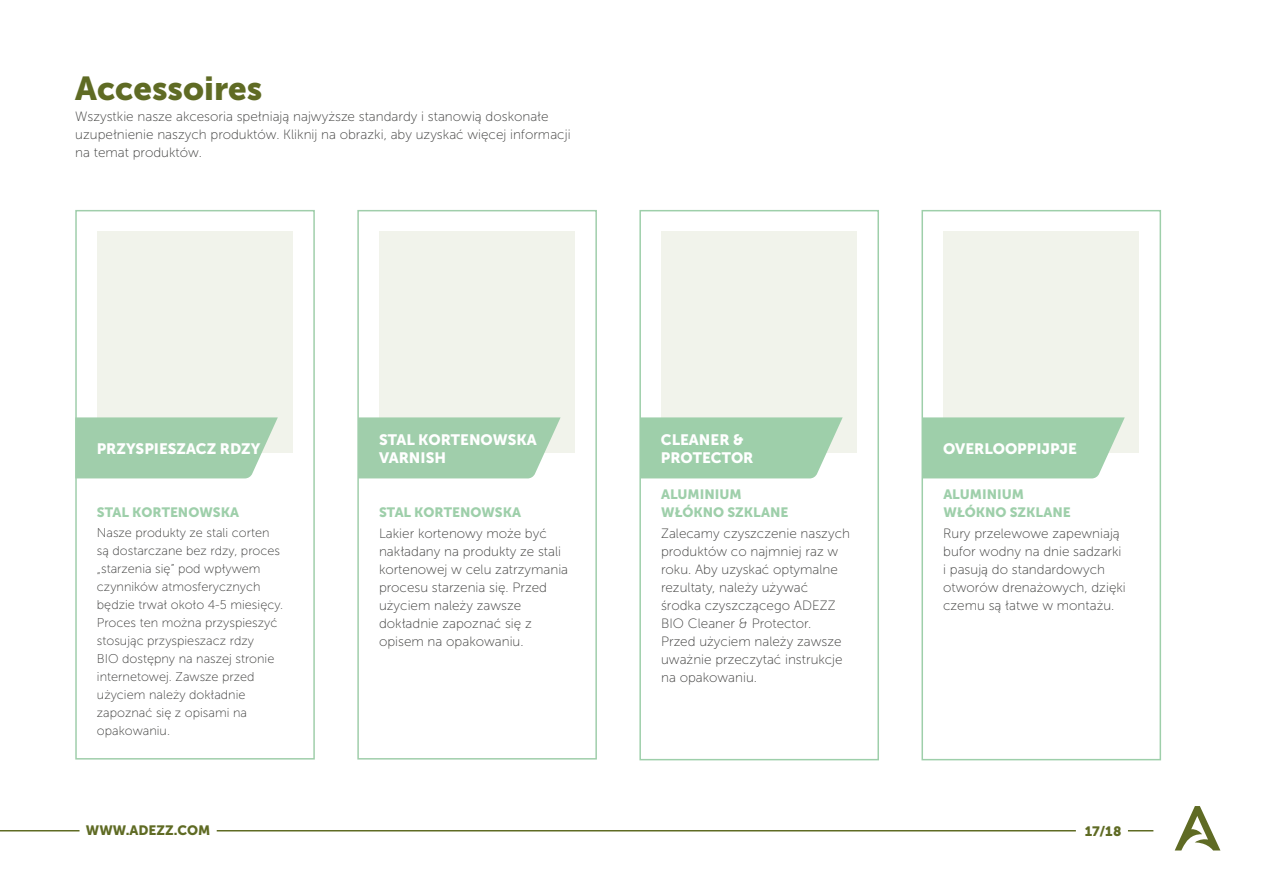
<style>
.page{position:relative;width:1263px;height:893px;background:#fff}
.page>*{position:absolute;margin:0;border:0;box-sizing:border-box;transform-origin:0 0}
.t1{font:33px "Museo Sans 900";color:#5f6b24}
.t2{font:15px/18px "Museo Sans 900";color:#fff}
.t3{font:13.5px/18px "Museo Sans 100";color:#3c3c3b}
.t4{font:13.5px/18px "Museo Sans 900";color:#9ecfaa}
.t5{font:13.5px "Museo Sans 900";color:#5f6b24}
.t6{font:12.75px/18px "Museo Sans 100";color:#3c3c3b}
</style>
<div class="page">
<svg style="left:1175px;top:806px;width:45px;height:44px"></svg>
<svg style="left:1128px;top:830px;width:25px;height:1px"></svg>
<hr style="left:0;top:830px;width:80px;height:1px;background:#5f6b24">
<hr style="left:217px;top:830px;width:859px;height:1px;background:#5f6b24">
<div style="left:97px;top:231px;width:196px;height:222px;background:#f1f3eb"></div>
<div style="left:379px;top:231px;width:196px;height:222px;background:#f1f3eb"></div>
<svg style="left:360px;top:417px;width:201px;height:61px;background:#a6d1b0"></svg>
<svg style="left:78px;top:417px;width:200px;height:61px;background:#a6d1b0"></svg>
<div style="left:75px;top:210px;width:240px;height:550px;border:2px solid #a0ceab"></div>
<div style="left:357px;top:210px;width:240px;height:550px;border:2px solid #a0ceab"></div>
<div style="left:661px;top:231px;width:196px;height:222px;background:#f1f3eb"></div>
<svg style="left:642px;top:417px;width:201px;height:61px;background:#a4d2af"></svg>
<div style="left:639px;top:210px;width:240px;height:550px;border:2px solid #9ecfaa"></div>
<div style="left:943px;top:231px;width:196px;height:222px;background:#f1f3eb"></div>
<svg style="left:924px;top:417px;width:201px;height:61px;background:#a4d2af"></svg>
<div style="left:921px;top:210px;width:240px;height:550px;border:2px solid #9ecfaa"></div>
<h1 class="t1" style="left:75px;top:70px;width:189px">Accessoires</h1>
<p class="t3" style="left:75px;top:107px;width:497px">Wszystkie nasze akcesoria spełniają najwyższe standardy i stanowią doskonałe uzupełnienie naszych produktów. Kliknij na obrazki, aby uzyskać więcej informacji na temat produktów.</p>
<p class="t2" style="left:97px;top:439px;width:165px">PRZYSPIESZACZ RDZY</p>
<p class="t2" style="left:379px;top:430px;width:159px">STAL KORTENOWSKA<br>VARNISH</p>
<p class="t2" style="left:661px;top:430px;width:94px">CLEANER &amp;<br>PROTECTOR</p>
<p class="t2" style="left:943px;top:439px;width:135px">OVERLOOPPIJPJE</p>
<p class="t4" style="left:97px;top:503px;width:144px">STAL KORTENOWSKA</p>
<p class="t4" style="left:379px;top:503px;width:144px">STAL KORTENOWSKA</p>
<p class="t4" style="left:661px;top:485px;width:129px">ALUMINIUM<br>WŁÓKNO SZKLANE</p>
<p class="t4" style="left:943px;top:485px;width:129px">ALUMINIUM<br>WŁÓKNO SZKLANE</p>
<p class="t6" style="left:97px;top:524px;width:188px">Nasze produkty ze stali corten są dostarczane bez rdzy, proces „starzenia się” pod wpływem czynników atmosferycznych będzie trwał około 4-5 miesięcy.<br>Proces ten można przyspieszyć stosując przyspieszacz rdzy<br>BIO dostępny na naszej stronie internetowej. Zawsze przed użyciem należy dokładnie zapoznać się z opisami na opakowaniu.</p>
<p class="t3" style="left:379px;top:524px;width:191px">Lakier kortenowy może być nakładany na produkty ze stali kortenowej w celu zatrzymania procesu starzenia się. Przed użyciem należy zawsze dokładnie zapoznać się z opisem na opakowaniu.</p>
<p class="t3" style="left:661px;top:524px;width:190px">Zalecamy czyszczenie naszych produktów co najmniej raz w roku. Aby uzyskać optymalne rezultaty, należy używać środka czyszczącego ADEZZ<br>BIO Cleaner &amp; Protector.<br>Przed użyciem należy zawsze uważnie przeczytać instrukcje na opakowaniu.</p>
<p class="t3" style="left:943px;top:524px;width:184px">Rury przelewowe zapewniają bufor wodny na dnie sadzarki i pasują do standardowych otworów drenażowych, dzięki czemu są łatwe w montażu.</p>
<p class="t5" style="left:86px;top:823px;width:126px">WWW.ADEZZ.COM</p>
<p class="t5" style="left:1085px;top:823px;width:38px">17/18</p>
</div>
